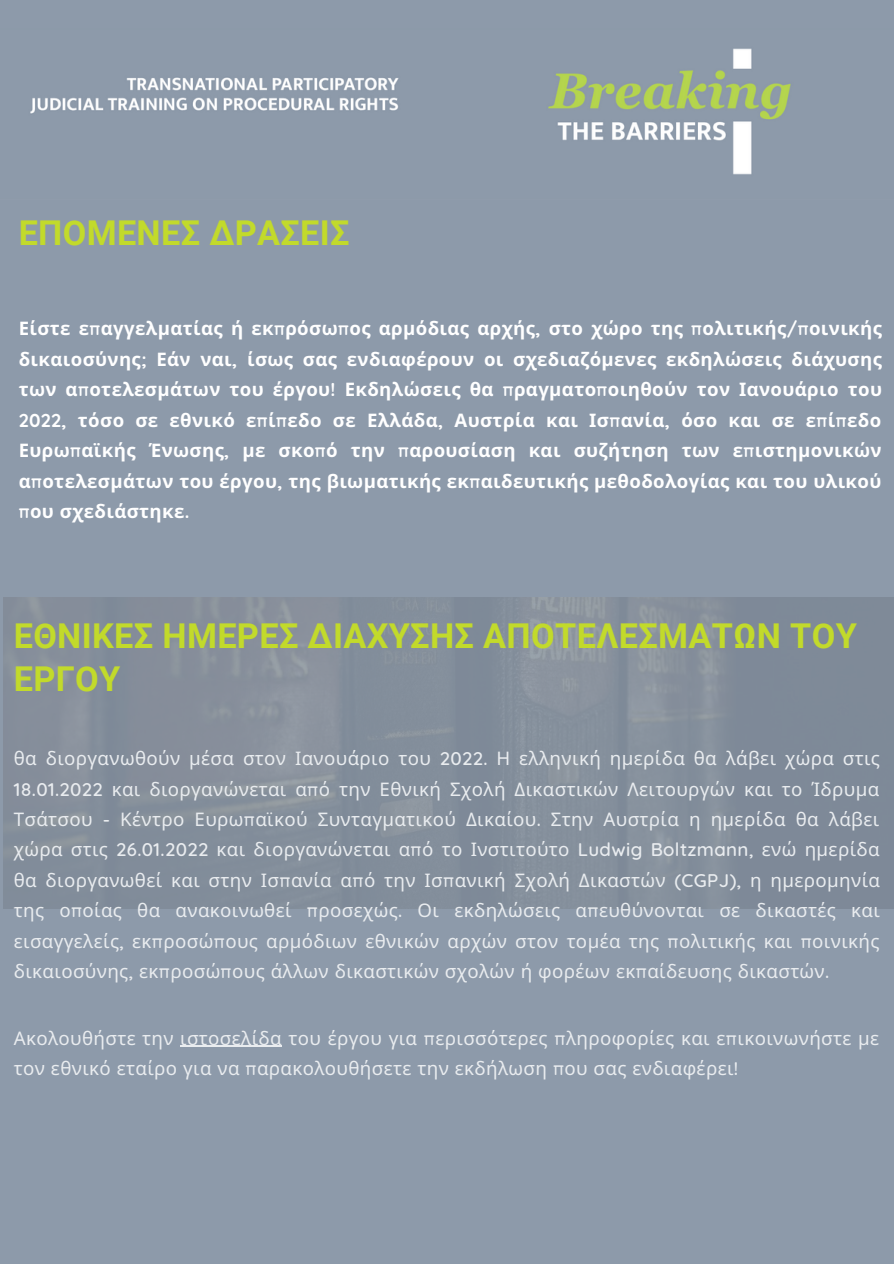
<style>
.page{position:relative;width:894px;height:1264px;background:#fff}
.page>*{position:absolute;margin:0;border:0;box-sizing:border-box;transform-origin:0 0}
.t1{font:700 34.2px/42.8px "Roboto";letter-spacing:.01em;color:#c2da2b}
.t2{font:18.75px/30.5px "Noto Sans";letter-spacing:.02em;color:#e9ecef;text-align:justify}
.t3{font:700 18.6px/30.5px "Noto Sans";letter-spacing:.02em;color:#fff;text-align:justify}
.s1{font-family:"Quicksand"}
.s2{font-family:"Quicksand";font-weight:500}
</style>
<div class="page">
<div style="left:0;top:0;width:893px;height:1263px;background:#8d9aaa"></div>
<img style="left:30px;top:48px;width:761px;height:127px">
<div style="left:3px;top:597px;width:890px;height:311px;background:#848e9a"></div>
<hr style="left:180px;top:1045px;width:102px;height:1px;background:#e9ecef">
<p class="t1" style="left:19px;top:211px;width:332px">ΕΠΟΜΕΝΕΣ ΔΡΑΣΕΙΣ</p>
<p class="t3" style="left:19px;top:313px;width:864px">Είστε ε<span class="s1">π</span>αγγελματίας ή εκ<span class="s1">π</span>ρόσω<span class="s1">π</span>ος αρμόδιας αρχής<span class="s1">,</span> στο χώρο της <span class="s1">π</span>ολιτικής<span class="s1">/π</span>οινικής δικαιοσύνης<span class="s1">;</span> Εάν ναι<span class="s1">,</span> ίσως σας ενδιαφέρουν οι σχεδιαζόμενες εκδηλώσεις διάχυσης των α<span class="s1">π</span>οτελεσμάτων του έργου<span class="s1">!</span> Εκδηλώσεις θα <span class="s1">π</span>ραγματο<span class="s1">π</span>οιηθούν τον Ιανουάριο του <span class="s1">2022,</span> τόσο σε εθνικό ε<span class="s1">π</span>ί<span class="s1">π</span>εδο σε Ελλάδα<span class="s1">,</span> Αυστρία και Ισ<span class="s1">π</span>ανία<span class="s1">,</span> όσο και σε ε<span class="s1">π</span>ί<span class="s1">π</span>εδο Ευρω<span class="s1">π</span>αϊκής Ένωσης<span class="s1">,</span> με σκο<span class="s1">π</span>ό την <span class="s1">π</span>αρουσίαση και συζήτηση των ε<span class="s1">π</span>ιστημονικών α<span class="s1">π</span>οτελεσμάτων του έργου<span class="s1">,</span> της βιωματικής εκ<span class="s1">π</span>αιδευτικής μεθοδολογίας και του υλικού <span class="s1">π</span>ου σχεδιάστηκε<span class="s1">.</span></p>
<p class="t1" style="left:14px;top:615px;width:844px">ΕΘΝΙΚΕΣ ΗΜΕΡΕΣ ΔΙΑΧΥΣΗΣ ΑΠΟΤΕΛΕΣΜΑΤΩΝ ΤΟΥ<br>ΕΡΓΟΥ</p>
<p class="t2" style="left:14px;top:742px;width:867px">θα διοργανωθούν μέσα στον Ιανουάριο του <span class="s2">2022.</span> Η ελληνική ημερίδα θα λάβει χώρα στις <span class="s2">18.01.2022</span> και διοργανώνεται α<span class="s2">π</span>ό την Εθνική Σχολή Δικαστικών Λειτουργών και το Ίδρυμα Τσάτσου <span class="s2">-</span> Κέντρο Ευρω<span class="s2">π</span>αϊκού Συνταγματικού Δικαίου<span class="s2">.</span> Στην Αυστρία η ημερίδα θα λάβει χώρα στις <span class="s2">26.01.2022</span> και διοργανώνεται α<span class="s2">π</span>ό το Ινστιτούτο <span class="s2">Ludwig Boltzmann,</span> ενώ ημερίδα θα διοργανωθεί και στην Ισ<span class="s2">π</span>ανία α<span class="s2">π</span>ό την Ισ<span class="s2">π</span>ανική Σχολή Δικαστών <span class="s2">(CGPJ),</span> η ημερομηνία της ο<span class="s2">π</span>οίας θα ανακοινωθεί <span class="s2">π</span>ροσεχώς<span class="s2">.</span> Οι εκδηλώσεις α<span class="s2">π</span>ευθύνονται σε δικαστές και εισαγγελείς<span class="s2">,</span> εκ<span class="s2">π</span>ροσώ<span class="s2">π</span>ους αρμόδιων εθνικών αρχών στον τομέα της <span class="s2">π</span>ολιτικής και <span class="s2">π</span>οινικής δικαιοσύνης<span class="s2">,</span> εκ<span class="s2">π</span>ροσώ<span class="s2">π</span>ους άλλων δικαστικών σχολών ή φορέων εκ<span class="s2">π</span>αίδευσης δικαστών<span class="s2">.</span></p>
<p class="t2" style="left:14px;top:1022px;width:866px">Ακολουθήστε την ιστοσελίδα του έργου για <span class="s2">π</span>ερισσότερες <span class="s2">π</span>ληροφορίες και ε<span class="s2">π</span>ικοινωνήστε με τον εθνικό εταίρο για να <span class="s2">π</span>αρακολουθήσετε την εκδήλωση <span class="s2">π</span>ου σας ενδιαφέρει<span class="s2">!</span></p>
</div>
